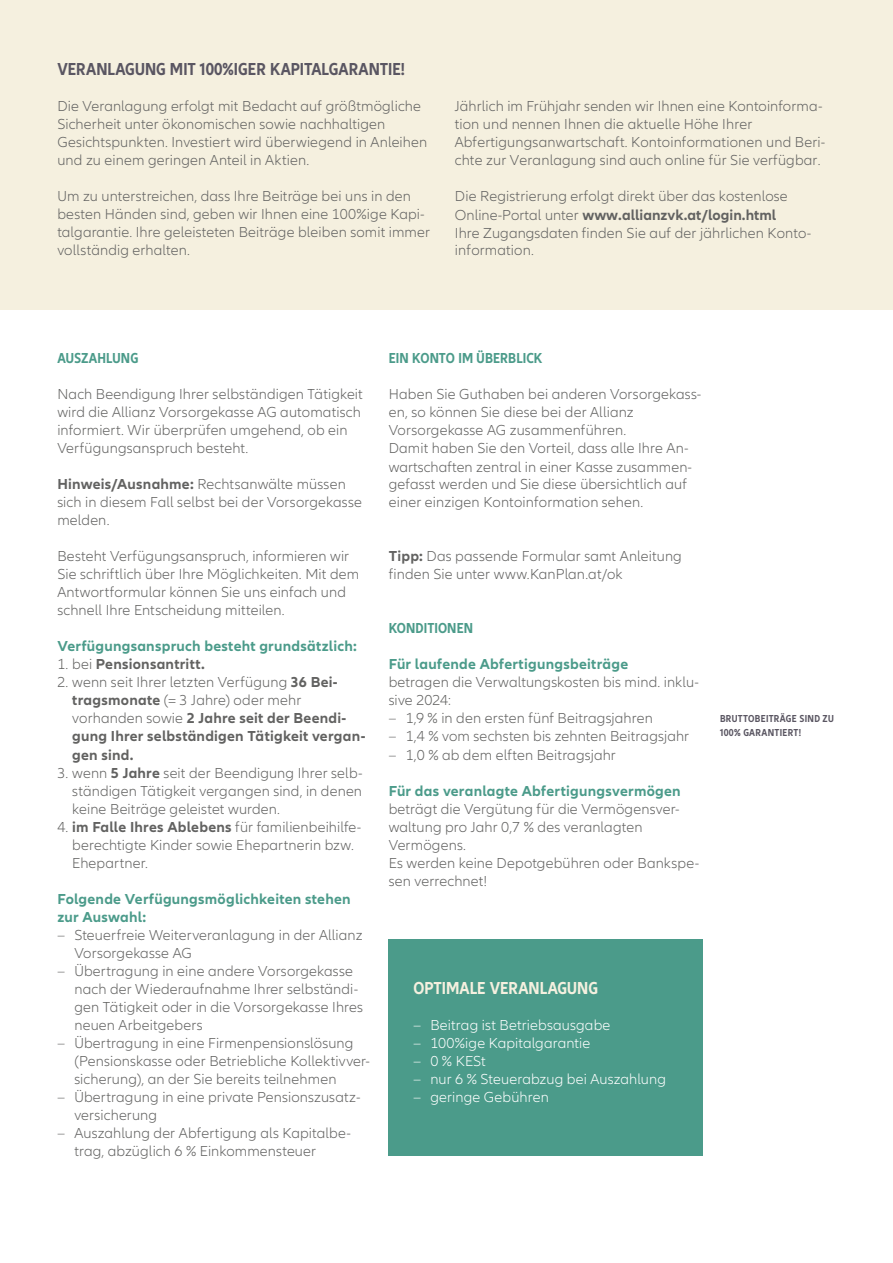
<style>
.page{position:relative;width:893px;height:1263px;background:#fff}
.page>*{position:absolute;margin:0;border:0;box-sizing:border-box;transform-origin:0 0}
.t1{font:700 condensed 18px "Allianz Neo";color:#5a5662}
.t2{font:700 condensed 18px "Allianz Neo";color:#f5f0df}
.t3{font:300 15px/18px "Allianz Neo";letter-spacing:.01em;color:#626261}
.t4{font:700 15px/18px "Allianz Neo";letter-spacing:.015em;color:#626261}
.t5{font:700 15px/18px "Allianz Neo";letter-spacing:.015em;color:#4b9b8a}
.t6{font:300 15px "Allianz Neo";letter-spacing:.01em;color:#fff}
.t7{font:700 condensed 15px "Allianz Neo";letter-spacing:.01em;color:#4b9b8a}
.t8{font:700 condensed 10.5px/13.5px "Allianz Neo";letter-spacing:.03em;color:#5a5662}
.s1{font-weight:700}
.s2{font-weight:300}
</style>
<div class="page">
<div style="left:0;top:0;width:893px;height:309px;background:#f5f0df"></div>
<div style="left:389px;top:939px;width:314px;height:216px;background:#4b9b8a"></div>
<p class="t1" style="left:57px;top:59px;width:349px">VERANLAGUNG MIT 100%IGER KAPITALGARANTIE!</p>
<p class="t3" style="left:57px;top:98px;width:371px">Die Veranlagung erfolgt mit Bedacht auf größtmögliche Sicherheit unter ökonomischen sowie nachhaltigen Gesichtspunkten. Investiert wird überwiegend in Anleihen und zu einem geringen Anteil in Aktien.</p>
<p class="t3" style="left:57px;top:188px;width:374px">Um zu unterstreichen, dass Ihre Beiträge bei uns in den besten Händen sind, geben wir Ihnen eine 100%ige Kapi&shy;talgarantie. Ihre geleisteten Beiträge bleiben somit immer vollständig erhalten.</p>
<p class="t3" style="left:455px;top:98px;width:372px">Jährlich im Frühjahr senden wir Ihnen eine Kontoinforma&shy;tion und nennen Ihnen die aktuelle Höhe Ihrer Abfertigungsanwartschaft. Kontoinformationen und Beri&shy;chte zur Veranlagung sind auch online für Sie verfügbar.</p>
<p class="t3" style="left:455px;top:188px;width:358px">Die Registrierung erfolgt direkt über das kostenlose Online-Portal unter <span class="s1">www.allianzvk.at/login.html<br></span>Ihre Zugangsdaten finden Sie auf der jährlichen Konto&shy;information.</p>
<p class="t7" style="left:57px;top:350px;width:82px">AUSZAHLUNG</p>
<p class="t3" style="left:57px;top:386px;width:307px">Nach Beendigung Ihrer selbständigen Tätigkeit wird die Allianz Vorsorgekasse AG automatisch informiert. Wir überprüfen umgehend, ob ein Verfügungsanspruch besteht.</p>
<p class="t3" style="left:57px;top:476px;width:306px"><span class="s1">Hinweis/Ausnahme:</span> Rechtsanwälte müssen sich in diesem Fall selbst bei der Vorsorgekasse melden.</p>
<p class="t3" style="left:57px;top:548px;width:303px">Besteht Verfügungsanspruch, informieren wir Sie schriftlich über Ihre Möglichkeiten. Mit dem Antwortformular können Sie uns einfach und schnell Ihre Entscheidung mitteilen.</p>
<p class="t5" style="left:57px;top:638px;width:301px">Verfügungsanspruch besteht grundsätzlich:</p>
<p class="t4" style="left:57px;top:656px;width:149px"><span class="s2">1. bei</span> Pensionsantritt.</p>
<p class="t4" style="left:72px;top:674px;width:295px;text-indent:-15px"><span class="s2">2. wenn seit Ihrer letzten Verfügung</span> 36 Bei&shy;tragsmonate <span class="s2">(= 3 Jahre) oder mehr vorhanden sowie</span> 2 Jahre seit der Beendi&shy;gung Ihrer selbständigen Tätigkeit vergan&shy;gen sind.</p>
<p class="t3" style="left:72px;top:764px;width:292px;text-align:justify;text-indent:-15px">3. wenn <span class="s1">5 Jahre</span> seit der Beendigung Ihrer selb&shy;ständigen Tätigkeit vergangen sind, in denen keine Beiträge geleistet wurden.</p>
<p class="t3" style="left:72px;top:818px;width:291px;text-indent:-15px">4. <span class="s1">im Falle Ihres Ablebens</span> für familienbeihilfe&shy;berechtigte Kinder sowie Ehepartnerin bzw.<br>Ehepartner.</p>
<p class="t5" style="left:57px;top:890px;width:295px">Folgende Verfügungsmöglichkeiten stehen zur Auswahl:</p>
<p class="t3" style="left:74px;top:926px;width:290px;text-indent:-17px">– Steuerfreie Weiterveranlagung in der Allianz<br>Vorsorgekasse AG</p>
<p class="t3" style="left:74px;top:962px;width:290px;text-indent:-17px">– Übertragung in eine andere Vorsorgekasse nach der Wiederaufnahme Ihrer selbständi&shy;gen Tätigkeit oder in die Vorsorgekasse Ihres neuen Arbeitgebers</p>
<p class="t3" style="left:74px;top:1034px;width:297px;text-indent:-17px">– Übertragung in eine Firmenpensionslösung (Pensionskasse oder Betriebliche Kollektivver&shy;sicherung), an der Sie bereits teilnehmen</p>
<p class="t3" style="left:74px;top:1088px;width:288px;text-indent:-17px">– Übertragung in eine private Pensionszusatz&shy;versicherung</p>
<p class="t3" style="left:74px;top:1124px;width:278px;text-indent:-17px">– Auszahlung der Abfertigung als Kapitalbe&shy;trag, abzüglich 6 % Einkommensteuer</p>
<p class="t7" style="left:389px;top:350px;width:154px">EIN KONTO IM ÜBERBLICK</p>
<p class="t3" style="left:389px;top:386px;width:314px">Haben Sie Guthaben bei anderen Vorsorgekass&shy;en, so können Sie diese bei der Allianz Vorsorgekasse AG zusammenführen.<br>Damit haben Sie den Vorteil, dass alle Ihre An&shy;wartschaften zentral in einer Kasse zusammen-</p>
<p class="t3" style="left:389px;top:476px;width:300px">gefasst werden und Sie diese übersichtlich auf einer einzigen Kontoinformation sehen.</p>
<p class="t3" style="left:389px;top:548px;width:295px"><span class="s1">Tipp:</span> Das passende Formular samt Anleitung finden Sie unter www.KanPlan.at/ok</p>
<p class="t7" style="left:389px;top:620px;width:86px">KONDITIONEN</p>
<p class="t5" style="left:389px;top:656px;width:241px">Für laufende Abfertigungsbeiträge</p>
<p class="t3" style="left:389px;top:674px;width:312px">betragen die Verwaltungskosten bis mind. inklu&shy;sive 2024:</p>
<p class="t3" style="left:389px;top:710px;width:266px">– 1,9 % in den ersten fünf Beitragsjahren</p>
<p class="t3" style="left:389px;top:728px;width:302px">– 1,4 % vom sechsten bis zehnten Beitragsjahr</p>
<p class="t3" style="left:389px;top:746px;width:229px">– 1,0 % ab dem elften Beitragsjahr</p>
<p class="t5" style="left:389px;top:782px;width:293px">Für das veranlagte Abfertigungsvermögen</p>
<p class="t3" style="left:389px;top:800px;width:312px">beträgt die Vergütung für die Vermögensver&shy;waltung pro Jahr 0,7 % des veranlagten<br>Vermögens.<br>Es werden keine Depotgebühren oder Bankspe&shy;sen verrechnet!</p>
<p class="t8" style="left:720px;top:712px;width:115px">BRUTTOBEITRÄGE SIND ZU<br>100% GARANTIERT!</p>
<p class="t2" style="left:413px;top:977px;width:186px">OPTIMALE VERANLAGUNG</p>
<p class="t6" style="left:413px;top:1016px;width:199px">– Beitrag ist Betriebsausgabe</p>
<p class="t6" style="left:413px;top:1034px;width:178px">– 100%ige Kapitalgarantie</p>
<p class="t6" style="left:413px;top:1052px;width:74px">– 0 % KESt</p>
<p class="t6" style="left:413px;top:1070px;width:254px">– nur 6 % Steuerabzug bei Auszahlung</p>
<p class="t6" style="left:413px;top:1088px;width:137px">– geringe Gebühren</p>
</div>
